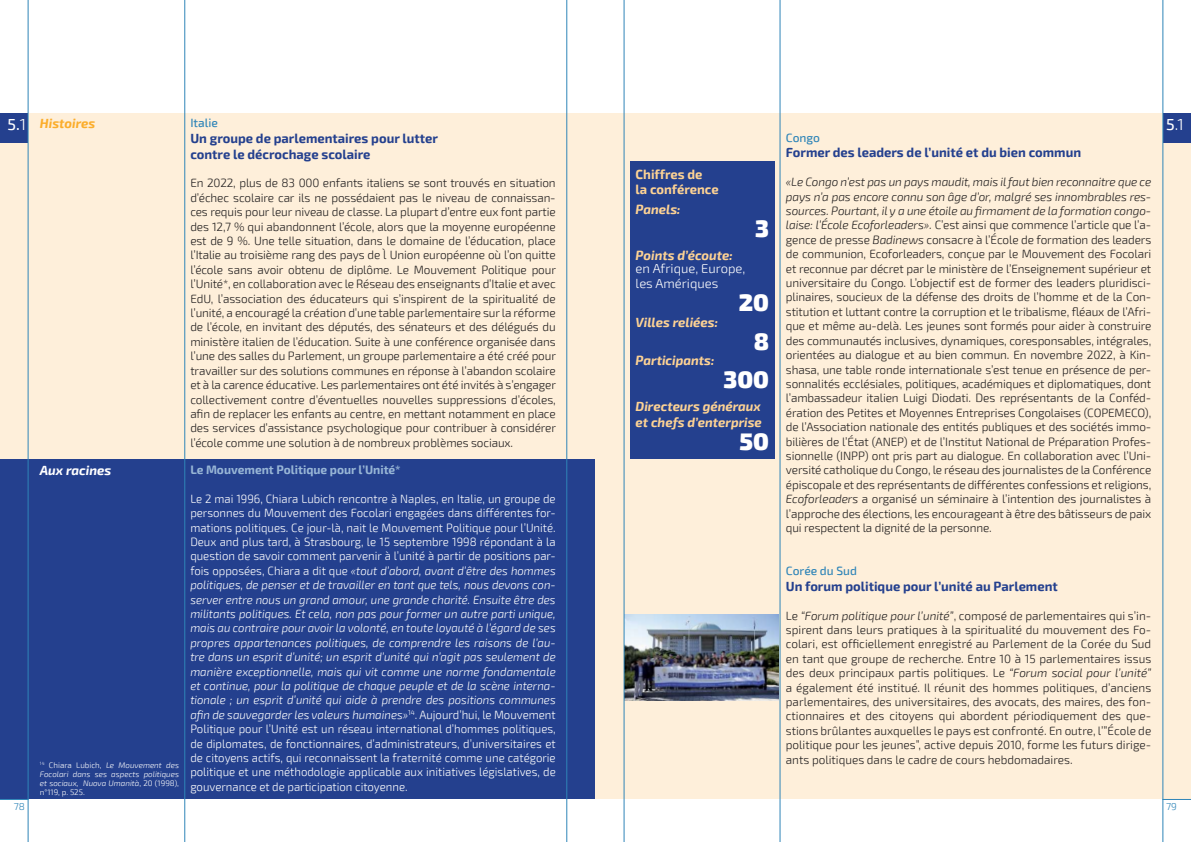
<style>
.page{position:relative;width:1191px;height:842px;background:#fff}
.page>*{position:absolute;margin:0;border:0;box-sizing:border-box;transform-origin:0 0}
.t1{font:900 24px "Exo 2";color:#fff}
.t2{font:500 16px "Exo 2";color:#fff}
.t3{font:300 16px "Exo 2";color:#fff}
.t4{font:700 13px/15.6px "Exo 2";color:#24408e}
.t5{font:italic 700 13px/16px "Exo 2";color:#fed394}
.t6{font:300 13px/15px "Exo 2";color:#fff}
.t7{font:700 13px/15.6px "Exo 2";color:#fed394}
.t8{font:italic 700 13px "Exo 2";color:#fff}
.t9{font:italic 700 13px "Exo 2";color:#fbad2b}
.t10{font:300 12px/14.4px "Exo 2";letter-spacing:-.01em;color:#221f1f;text-align:justify}
.t11{font:300 12px/14.4px "Exo 2";color:#fff;text-align:justify;scale:.95 1}
.t12{font:700 12px "Exo 2";color:#98b6d6}
.t13{font:500 12px "Exo 2";color:#2f85b8}
.t14{font:300 10px "Exo 2";color:#2f85b8}
.t15{font:italic 300 8px/9px "Exo 2";color:#fff;text-align:justify}
.s1{font-style:italic}
.s2{font-weight:300}
.s3{font-weight:500}
.s4{font-style:normal}
</style>
<div class="page">
<div style="left:0;top:113px;width:595px;height:686px;background:#feefda"></div>
<div style="left:0;top:459px;width:595px;height:340px;background:#24408e"></div>
<div style="left:595px;top:113px;width:596px;height:686px;background:#feefda"></div>
<div style="left:0;top:113px;width:28px;height:30px;background:#24408e"></div>
<div style="left:1163px;top:113px;width:28px;height:30px;background:#24408e"></div>
<hr style="left:28px;top:0;width:1px;height:842px;background:#2f85b8">
<svg style="left:0;top:799px;width:29px;height:1px"></svg>
<svg style="left:1163px;top:799px;width:28px;height:1px"></svg>
<div style="left:630px;top:162px;width:145px;height:297px;background:#24408e"></div>
<hr style="left:184px;top:0;width:1px;height:842px;background:#2f85b8">
<hr style="left:566px;top:0;width:1px;height:842px;background:#2f85b8">
<hr style="left:1162px;top:0;width:1px;height:842px;background:#2f85b8">
<img style="left:625px;top:614px;width:154px;height:86px">
<hr style="left:779px;top:0;width:1px;height:842px;background:#2f85b8">
<hr style="left:623px;top:0;width:1px;height:842px;background:#2f85b8">
<p class="t9" style="left:40px;top:118px;width:57px">Histoires</p>
<p class="t13" style="left:190px;top:119px;width:29px">Italie</p>
<p class="t4" style="left:190px;top:132px;width:249px">Un groupe de parlementaires pour lutter contre le décrochage scolaire</p>
<p class="t10" style="left:190px;top:176px;width:367px">En 2022, plus de 83 000 enfants italiens se sont trouvés en situation d’échec scolaire car ils ne possédaient pas le niveau de connaissan&shy;ces requis pour leur niveau de classe. La plupart d’entre eux font partie des 12,7 % qui abandonnent l’école, alors que la moyenne européenne est de 9 %. Une telle situation, dans le domaine de l’éducation, place l’Italie au troisième rang des pays de l` Union européenne où l’on quitte l’école sans avoir obtenu de diplôme. Le Mouvement Politique pour l’Unité*, en collaboration avec le Réseau des enseignants d’Italie et avec EdU, l’association des éducateurs qui s’inspirent de la spiritualité de l’unité, a encouragé la création d’une table parlementaire sur la réforme de l’école, en invitant des députés, des sénateurs et des délégués du ministère italien de l’éducation. Suite à une conférence organisée dans l’une des salles du Parlement, un groupe parlementaire a été créé pour travailler sur des solutions communes en réponse à l’abandon scolaire et à la carence éducative. Les parlementaires ont été invités à s’engager collectivement contre d’éventuelles nouvelles suppressions d’écoles, afin de replacer les enfants au centre, en mettant notamment en place des services d’assistance psychologique pour contribuer à considérer l’école comme une solution à de nombreux problèmes sociaux.</p>
<p class="t12" style="left:190px;top:465px;width:212px">Le Mouvement Politique pour l’Unité*</p>
<p class="t11" style="left:190px;top:491px;width:386px">Le 2 mai 1996, Chiara Lubich rencontre à Naples, en Italie, un groupe de personnes du Mouvement des Focolari engagées dans différentes for&shy;mations politiques. Ce jour-là, nait le Mouvement Politique pour l’Unité.<br>Deux and plus tard, à Strasbourg, le 15 septembre 1998 répondant à la question de savoir comment parvenir à l’unité à partir de positions par&shy;fois opposées, Chiara a dit que <span class="s1">«tout d’abord, avant d’être des hommes politiques, de penser et de travailler en tant que tels, nous devons con&shy;server entre nous un grand amour, une grande charité. Ensuite être des militants politiques. Et cela, non pas pour former un autre parti unique, mais au contraire pour avoir la volonté, en toute loyauté à l’égard de ses propres appartenances politiques, de comprendre les raisons de l’au&shy;tre dans un esprit d’unité; un esprit d’unité qui n’agit pas seulement de manière exceptionnelle, mais qui vit comme une norme fondamentale et continue, pour la politique de chaque peuple et de la scène interna&shy;tionale ; un esprit d’unité qui aide à prendre des positions communes afin de sauvegarder les valeurs humaines»</span><sup>14</sup>. Aujourd’hui, le Mouvement Politique pour l’Unité est un réseau international d’hommes politiques, de diplomates, de fonctionnaires, d’administrateurs, d’universitaires et de citoyens actifs, qui reconnaissent la fraternité comme une catégorie politique et une méthodologie applicable aux initiatives législatives, de gouvernance et de participation citoyenne.</p>
<h2 class="t2" style="left:7px;top:118px;width:20px">5.<span class="s2">1</span></h2>
<h2 class="t3" style="left:1166px;top:115px;width:19px"><span class="s3">5</span>.1</h2>
<p class="t13" style="left:786px;top:133px;width:36px">Congo</p>
<p class="t4" style="left:786px;top:146px;width:297px">Former des leaders de l’unité et du bien commun</p>
<p class="t10" style="left:786px;top:175px;width:367px"><span class="s1">«Le Congo n’est pas un pays maudit, mais il faut bien reconnaitre que ce pays n’a pas encore connu son âge d’or, malgré ses innombrables res&shy;sources. Pourtant, il y a une étoile au firmament de la formation congo&shy;laise: l’École Ecoforleaders».</span> C’est ainsi que commence l’article que l’a&shy;gence de presse <span class="s1">Badinews</span> consacre à l’École de formation des leaders de communion, Ecoforleaders, conçue par le Mouvement des Focolari et reconnue par décret par le ministère de l’Enseignement supérieur et universitaire du Congo. L’objectif est de former des leaders pluridisci&shy;plinaires, soucieux de la défense des droits de l’homme et de la Con&shy;stitution et luttant contre la corruption et le tribalisme, fléaux de l’Afri&shy;que et même au-delà. Les jeunes sont formés pour aider à construire des communautés inclusives, dynamiques, coresponsables, intégrales, orientées au dialogue et au bien commun. En novembre 2022, à Kin&shy;shasa, une table ronde internationale s’est tenue en présence de per&shy;sonnalités ecclésiales, politiques, académiques et diplomatiques, dont l’ambassadeur italien Luigi Diodati. Des représentants de la Conféd&shy;ération des Petites et Moyennes Entreprises Congolaises (COPEMECO), de l’Association nationale des entités publiques et des sociétés immo&shy;bilières de l’État (ANEP) et de l’Institut National de Préparation Profes&shy;sionnelle (INPP) ont pris part au dialogue. En collaboration avec l’Uni&shy;versité catholique du Congo, le réseau des journalistes de la Conférence épiscopale et des représentants de différentes confessions et religions, <span class="s1">Ecoforleaders</span> a organisé un séminaire à l’intention des journalistes à l’approche des élections, les encourageant à être des bâtisseurs de paix qui respectent la dignité de la personne.</p>
<p class="t13" style="left:786px;top:566px;width:72px">Corée du Sud</p>
<p class="t4" style="left:786px;top:579px;width:273px">Un forum politique pour l’unité au Parlement</p>
<p class="t10" style="left:786px;top:608px;width:367px">Le <span class="s1">“Forum politique pour l’unité”</span>, composé de parlementaires qui s’in&shy;spirent dans leurs pratiques à la spiritualité du mouvement des Fo&shy;colari, est officiellement enregistré au Parlement de la Corée du Sud en tant que groupe de recherche. Entre 10 à 15 parlementaires issus des deux principaux partis politiques. Le <span class="s1">“Forum social pour l’unité” </span>a également été institué. Il réunit des hommes politiques, d’anciens parlementaires, des universitaires, des avocats, des maires, des fon&shy;ctionnaires et des citoyens qui abordent périodiquement des que&shy;stions brûlantes auxquelles le pays est confronté. En outre, l’”École de politique pour les jeunes”, active depuis 2010, forme les futurs dirige&shy;ants politiques dans le cadre de cours hebdomadaires.</p>
<p class="t7" style="left:635px;top:167px;width:85px">Chiffres de<br>la conférence</p>
<p class="t5" style="left:635px;top:202px;width:46px">Panels:</p>
<h1 class="t1" style="left:755px;top:215px;width:15px">3</h1>
<p class="t5" style="left:635px;top:248px;width:99px">Points d’écoute:</p>
<p class="t6" style="left:635px;top:261px;width:111px">en Afrique, Europe, les Amériques</p>
<h1 class="t1" style="left:739px;top:289px;width:32px">20</h1>
<p class="t5" style="left:635px;top:315px;width:84px">Villes reliées:</p>
<h1 class="t1" style="left:753px;top:327px;width:17px">8</h1>
<p class="t5" style="left:635px;top:354px;width:80px">Participants:</p>
<h1 class="t1" style="left:723px;top:366px;width:47px">300</h1>
<p class="t5" style="left:635px;top:400px;width:128px">Directeurs généraux et chefs d’enterprise</p>
<h1 class="t1" style="left:739px;top:428px;width:31px">50</h1>
<p class="t8" style="left:40px;top:465px;width:73px">Aux racines</p>
<p class="t15" style="left:40px;top:761px;width:141px"><sup>14</sup> <span class="s4">Chiara Lubich,</span> Le Mouvement des Focolari dans ses aspects politiques et sociaux, Nuova Umanità<span class="s4">, 20 (1998), n°119, p. 525.</span></p>
<p class="t14" style="left:14px;top:801px;width:13px">78</p>
<p class="t14" style="left:1166px;top:801px;width:12px">79</p>
</div>
